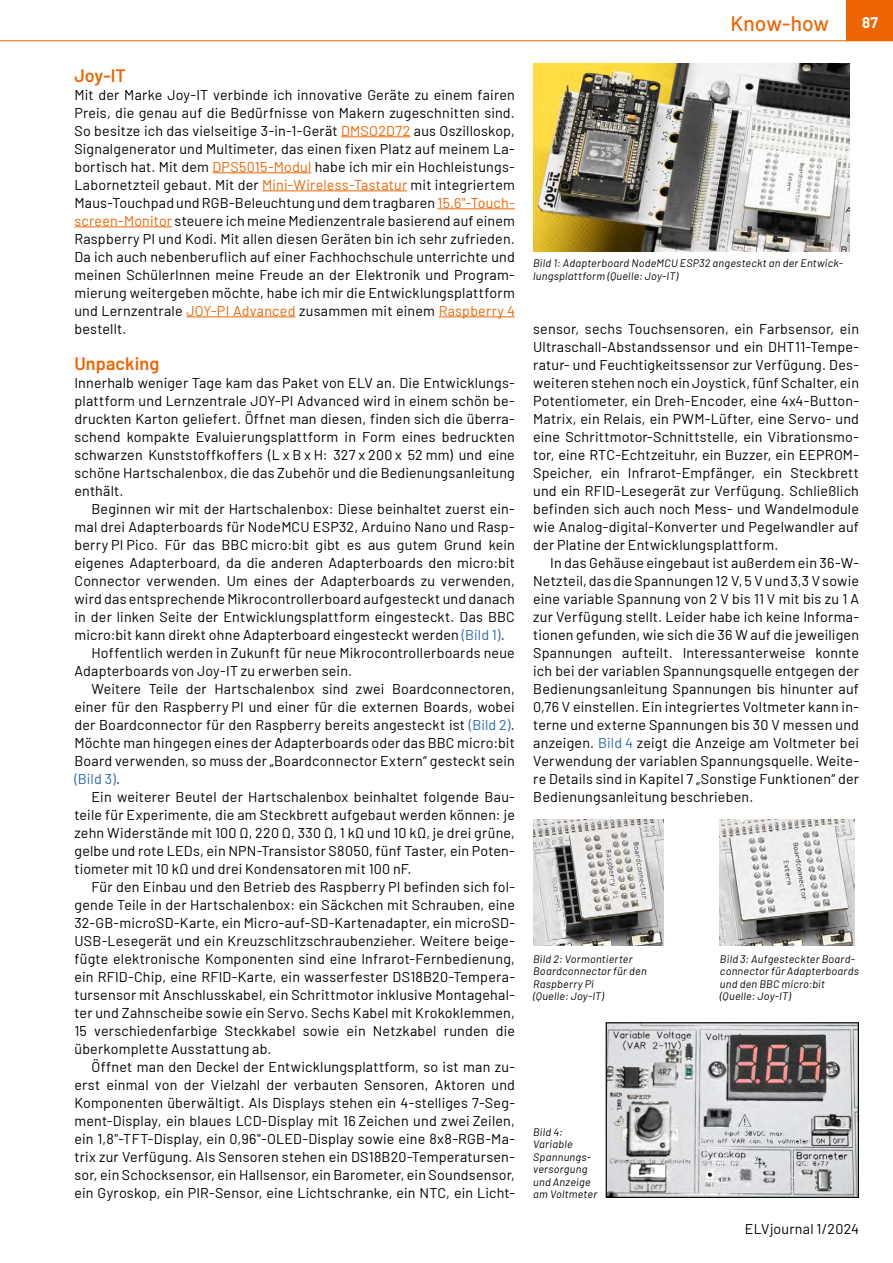
<style>
.page{position:relative;width:893px;height:1263px;background:#fff}
.page>*{position:absolute;margin:0;border:0;box-sizing:border-box;transform-origin:0 0}
.t1{font:500 21px "Barlow";color:#ec6502}
.t2{font:600 18px "Barlow";letter-spacing:.005em;color:#ec6502}
.t3{font:700 15px "Barlow";color:#fff}
.t4{font:14.25px/18px "Barlow";letter-spacing:.015em;color:#000;text-align:justify}
.t5{font:14.25px "Barlow";color:#2769b2}
.t6{font:italic 10.8px/12.5px "Barlow";letter-spacing:.025em;color:#000}
.s1{color:#ec6502}
.s2{color:#2769b2}
.s3{color:#000}
</style>
<div class="page">
<div style="left:846px;top:0;width:47px;height:40px;background:#ec6502"></div>
<hr style="left:0;top:40px;width:893px;height:1px;background:#ec6502">
<img style="left:533px;top:64px;width:316px;height:188px">
<hr style="left:341px;top:136px;width:69px;height:1px;background:#ec6502">
<hr style="left:212px;top:172px;width:99px;height:1px;background:#ec6502">
<hr style="left:262px;top:190px;width:145px;height:1px;background:#ec6502">
<hr style="left:437px;top:208px;width:78px;height:1px;background:#ec6502">
<hr style="left:74px;top:226px;width:98px;height:1px;background:#ec6502">
<hr style="left:186px;top:316px;width:109px;height:1px;background:#ec6502">
<hr style="left:439px;top:316px;width:76px;height:1px;background:#ec6502">
<img style="left:533px;top:820px;width:130px;height:126px">
<img style="left:720px;top:820px;width:135px;height:126px">
<img style="left:608px;top:1024px;width:249px;height:172px">
<div style="left:606px;top:1022px;width:253px;height:176px;border:1px solid #000"></div>
<p class="t2" style="left:74px;top:62px;width:53px">Joy-IT</p>
<p class="t4" style="left:74px;top:85px;width:442px">Mit der Marke Joy-IT verbinde ich innovative Geräte zu einem fairen Preis, die genau auf die Bedürfnisse von Makern zugeschnitten sind.<br>So besitze ich das vielseitige 3-in-1-Gerät <span class="s1">DMSO2D72</span> aus Oszilloskop, Signalgenerator und Multimeter, das einen fixen Platz auf meinem La&shy;bortisch hat. Mit dem <span class="s1">DPS5015-Modul</span> habe ich mir ein Hochleistungs-Labornetzteil gebaut. Mit der <span class="s1">Mini-Wireless-Tastatur</span> mit integriertem Maus-Touchpad und RGB-Beleuchtung und dem tragbaren <span class="s1">15,6"-Touch&shy;screen-Monitor</span> steuere ich meine Medienzentrale basierend auf einem Raspberry PI und Kodi. Mit allen diesen Geräten bin ich sehr zufrieden.<br>Da ich auch nebenberuflich auf einer Fachhochschule unterrichte und meinen SchülerInnen meine Freude an der Elektronik und Program&shy;mierung weitergeben möchte, habe ich mir die Entwicklungsplattform und Lernzentrale <span class="s1">JOY-PI Advanced</span> zusammen mit einem <span class="s1">Raspberry 4 </span>bestellt.</p>
<p class="t2" style="left:74px;top:350px;width:86px">Unpacking</p>
<p class="t4" style="left:74px;top:373px;width:442px">Innerhalb weniger Tage kam das Paket von ELV an. Die Entwicklungs&shy;plattform und Lernzentrale JOY-PI Advanced wird in einem schön be&shy;druckten Karton geliefert. Öffnet man diesen, finden sich die überra&shy;schend kompakte Evaluierungsplattform in Form eines bedruckten schwarzen Kunststoffkoffers (L x B x H: 327 x 200 x 52 mm) und eine schöne Hartschalenbox, die das Zubehör und die Bedienungsanleitung enthält.</p>
<p class="t4" style="left:91px;top:499px;width:425px">Beginnen wir mit der Hartschalenbox: Diese beinhaltet zuerst ein-</p>
<p class="t4" style="left:74px;top:517px;width:441px">mal drei Adapterboards für NodeMCU ESP32, Arduino Nano und Rasp-</p>
<p class="t4" style="left:74px;top:535px;width:442px">berry PI Pico. Für das BBC micro:bit gibt es aus gutem Grund kein</p>
<p class="t4" style="left:74px;top:553px;width:442px">eigenes Adapterboard, da die anderen Adapterboards den micro:bit</p>
<p class="t4" style="left:74px;top:571px;width:442px">Connector verwenden. Um eines der Adapterboards zu verwenden,</p>
<p class="t4" style="left:74px;top:589px;width:442px">wird das entsprechende Mikrocontrollerboard aufgesteckt und danach</p>
<p class="t4" style="left:74px;top:607px;width:442px">in der linken Seite der Entwicklungsplattform eingesteckt. Das BBC</p>
<p class="t4" style="left:74px;top:625px;width:432px">micro:bit kann direkt ohne Adapterboard eingesteckt werden <span class="s2">(Bild 1)</span>.</p>
<p class="t4" style="left:91px;top:643px;width:425px">Hoffentlich werden in Zukunft für neue Mikrocontrollerboards neue</p>
<p class="t4" style="left:74px;top:661px;width:279px">Adapterboards von Joy-IT zu erwerben sein.</p>
<p class="t4" style="left:91px;top:679px;width:425px">Weitere Teile der Hartschalenbox sind zwei Boardconnectoren,</p>
<p class="t4" style="left:74px;top:697px;width:442px">einer für den Raspberry PI und einer für die externen Boards, wobei</p>
<p class="t4" style="left:74px;top:715px;width:442px">der Boardconnector für den Raspberry bereits angesteckt ist <span class="s2">(Bild 2)</span>.</p>
<p class="t4" style="left:74px;top:733px;width:442px">Möchte man hingegen eines der Adapterboards oder das BBC micro:bit</p>
<p class="t4" style="left:74px;top:750px;width:442px">Board verwenden, so muss der „Boardconnector Extern“ gesteckt sein</p>
<p class="t5" style="left:74px;top:768px;width:47px">(Bild 3)<span class="s3">.</span></p>
<p class="t4" style="left:91px;top:786px;width:425px">Ein weiterer Beutel der Hartschalenbox beinhaltet folgende Bau-</p>
<p class="t4" style="left:74px;top:804px;width:442px">teile für Experimente, die am Steckbrett aufgebaut werden können: je</p>
<p class="t4" style="left:74px;top:822px;width:442px">zehn Widerstände mit 100 Ω, 220 Ω, 330 Ω, 1 kΩ und 10 kΩ, je drei grüne,</p>
<p class="t4" style="left:74px;top:840px;width:442px">gelbe und rote LEDs, ein NPN-Transistor S8050, fünf Taster, ein Poten-</p>
<p class="t4" style="left:74px;top:858px;width:339px">tiometer mit 10 kΩ und drei Kondensatoren mit 100 nF.</p>
<p class="t4" style="left:91px;top:876px;width:425px">Für den Einbau und den Betrieb des Raspberry PI befinden sich fol-</p>
<p class="t4" style="left:74px;top:894px;width:442px">gende Teile in der Hartschalenbox: ein Säckchen mit Schrauben, eine</p>
<p class="t4" style="left:74px;top:912px;width:442px">32-GB-microSD-Karte, ein Micro-auf-SD-Kartenadapter, ein microSD-</p>
<p class="t4" style="left:74px;top:930px;width:442px">USB-Lesegerät und ein Kreuzschlitzschraubenzieher. Weitere beige-</p>
<p class="t4" style="left:74px;top:948px;width:442px">fügte elektronische Komponenten sind eine Infrarot-Fernbedienung,</p>
<p class="t4" style="left:74px;top:966px;width:442px">ein RFID-Chip, eine RFID-Karte, ein wasserfester DS18B20-Tempera-</p>
<p class="t4" style="left:74px;top:984px;width:442px">tursensor mit Anschlusskabel, ein Schrittmotor inklusive Montagehal-</p>
<p class="t4" style="left:74px;top:1002px;width:442px">ter und Zahnscheibe sowie ein Servo. Sechs Kabel mit Krokoklemmen,</p>
<p class="t4" style="left:74px;top:1020px;width:442px">15 verschiedenfarbige Steckkabel sowie ein Netzkabel runden die</p>
<p class="t4" style="left:74px;top:1038px;width:199px">überkomplette Ausstattung ab.</p>
<p class="t4" style="left:91px;top:1056px;width:425px">Öffnet man den Deckel der Entwicklungsplattform, so ist man zu-</p>
<p class="t4" style="left:74px;top:1074px;width:442px">erst einmal von der Vielzahl der verbauten Sensoren, Aktoren und</p>
<p class="t4" style="left:74px;top:1092px;width:442px">Komponenten überwältigt. Als Displays stehen ein 4-stelliges 7-Seg-</p>
<p class="t4" style="left:74px;top:1110px;width:442px">ment-Display, ein blaues LCD-Display mit 16 Zeichen und zwei Zeilen,</p>
<p class="t4" style="left:74px;top:1128px;width:442px">ein 1,8"-TFT-Display, ein 0,96"-OLED-Display sowie eine 8x8-RGB-Ma-</p>
<p class="t4" style="left:74px;top:1146px;width:442px">trix zur Verfügung. Als Sensoren stehen ein DS18B20-Temperatursen-</p>
<p class="t4" style="left:74px;top:1164px;width:442px">sor, ein Schocksensor, ein Hallsensor, ein Barometer, ein Soundsensor,</p>
<p class="t4" style="left:74px;top:1182px;width:442px">ein Gyroskop, ein PIR-Sensor, eine Lichtschranke, ein NTC, ein Licht-</p>
<h1 class="t1" style="left:730px;top:8px;width:100px">Know-how</h1>
<p class="t3" style="left:862px;top:11px;width:17px">87</p>
<p class="t6" style="left:533px;top:256px;width:311px">Bild 1: Adapterboard NodeMCU ESP32 angesteckt an der Entwick&shy;lungsplattform (Quelle: Joy-IT)</p>
<p class="t4" style="left:533px;top:318px;width:327px">sensor, sechs Touchsensoren, ein Farbsensor, ein Ultraschall-Abstandssensor und ein DHT11-Tempe&shy;ratur- und Feuchtigkeitssensor zur Verfügung. Des&shy;weiteren stehen noch ein Joystick, fünf Schalter, ein Potentiometer, ein Dreh-Encoder, eine 4x4-Button-Matrix, ein Relais, ein PWM-Lüfter, eine Servo- und eine Schrittmotor-Schnittstelle, ein Vibrationsmo&shy;tor, eine RTC-Echtzeituhr, ein Buzzer, ein EEPROM-Speicher, ein Infrarot-Empfänger, ein Steckbrett und ein RFID-Lesegerät zur Verfügung. Schließlich befinden sich auch noch Mess- und Wandelmodule wie Analog-digital-Konverter und Pegelwandler auf der Platine der Entwicklungsplattform.</p>
<p class="t4" style="left:533px;top:552px;width:327px;text-indent:17px">In das Gehäuse eingebaut ist außerdem ein 36-W-Netzteil, das die Spannungen 12 V, 5 V und 3,3 V sowie eine variable Spannung von 2 V bis 11 V mit bis zu 1 A zur Verfügung stellt. Leider habe ich keine Informa&shy;tionen gefunden, wie sich die 36 W auf die jeweiligen Spannungen aufteilt. Interessanterweise konnte ich bei der variablen Spannungsquelle entgegen der Bedienungsanleitung Spannungen bis hinunter auf 0,76 V einstellen. Ein integriertes Voltmeter kann in&shy;terne und externe Spannungen bis 30 V messen und anzeigen. <span class="s2">Bild 4</span> zeigt die Anzeige am Voltmeter bei Verwendung der variablen Spannungsquelle. Weite&shy;re Details sind in Kapitel 7 „Sonstige Funktionen“ der Bedienungsanleitung beschrieben.</p>
<p class="t6" style="left:533px;top:952px;width:115px">Bild 2: Vormontierter<br>Boardconnector für den<br>Raspberry Pi<br>(Quelle: Joy-IT)</p>
<p class="t6" style="left:720px;top:952px;width:140px">Bild 3: Aufgesteckter Board&shy;connector für Adapterboards und den BBC micro:bit (Quelle: Joy-IT)</p>
<p class="t6" style="left:533px;top:1125px;width:66px">Bild 4:<br>Variable<br>Spannungs&shy;versorgung und Anzeige am Voltmeter</p>
<p class="t4" style="left:745px;top:1219px;width:115px">ELVjournal 1/2024</p>
</div>
